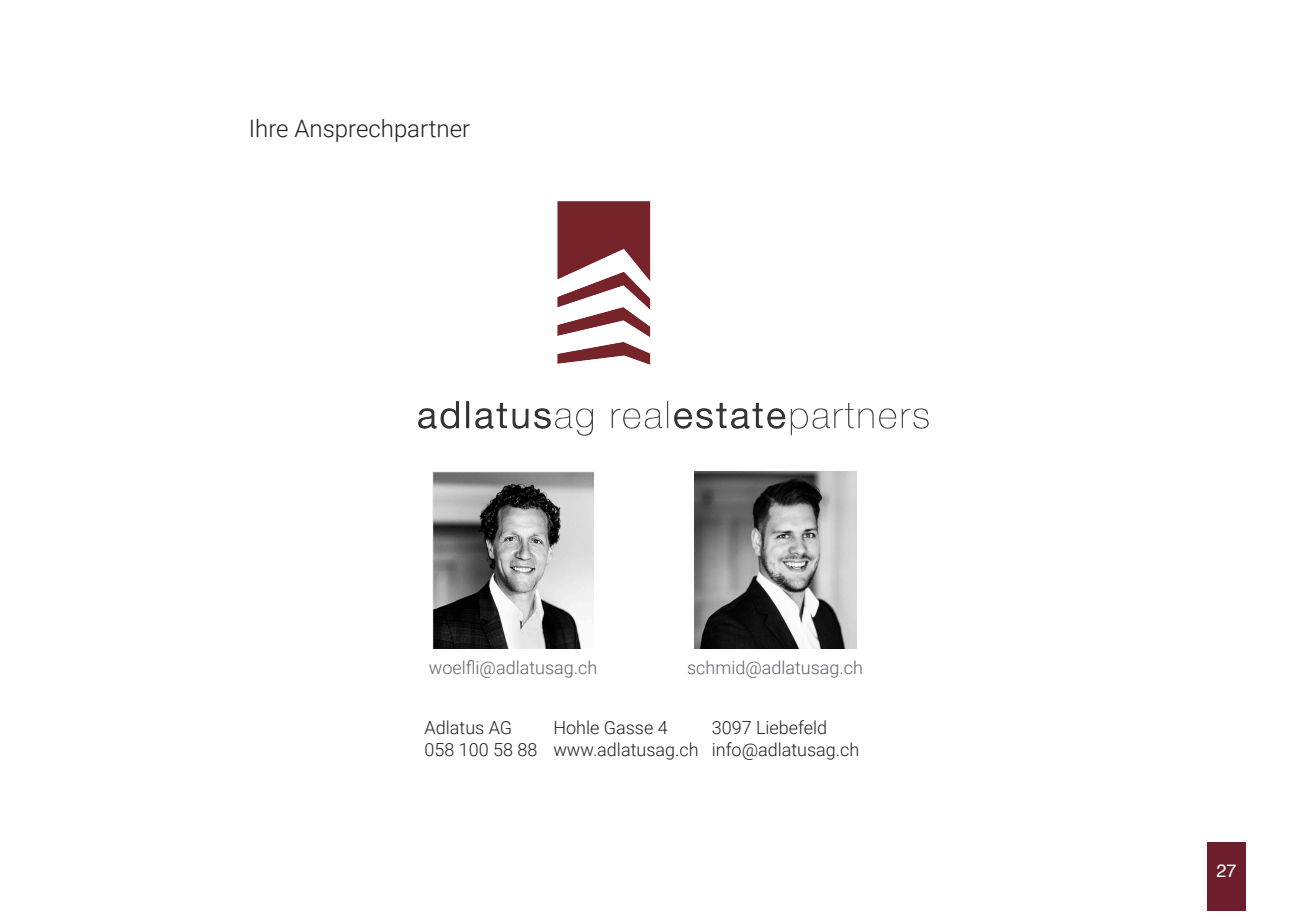
<style>
.page{position:relative;width:1289px;height:919px;background:#fff}
.page>*{position:absolute;margin:0;border:0;box-sizing:border-box;transform-origin:0 0}
.t1{font:300 24px "Roboto";color:#231f20}
.t2{font:300 18px "Roboto";color:#231f20}
.t3{font:300 18px "Roboto";color:#645f6b}
.t4{font:18px "Helvetica";color:#fff}
</style>
<div class="page">
<div style="left:1207px;top:842px;width:38px;height:68px;background:#6e1d2c"></div>
<img style="left:418px;top:201px;width:511px;height:235px">
<img style="left:695px;top:471px;width:161px;height:177px">
<img style="left:432px;top:471px;width:162px;height:177px">
<p class="t1" style="left:249px;top:112px;width:223px">Ihre Ansprechpartner</p>
<p class="t3" style="left:429px;top:655px;width:170px">woelfli@adlatusag.ch</p>
<p class="t3" style="left:687px;top:655px;width:177px">schmid@adlatusag.ch</p>
<p class="t2" style="left:424px;top:715px;width:89px">Adlatus AG</p>
<p class="t2" style="left:424px;top:736px;width:114px">058 100 58 88</p>
<p class="t2" style="left:553px;top:715px;width:116px">Hohle Gasse 4</p>
<p class="t2" style="left:553px;top:736px;width:147px">www.adlatusag.ch</p>
<p class="t2" style="left:711px;top:715px;width:117px">3097 Liebefeld</p>
<p class="t2" style="left:711px;top:736px;width:149px">info@adlatusag.ch</p>
<p class="t4" style="left:1216px;top:856px;width:22px">27</p>
</div>
